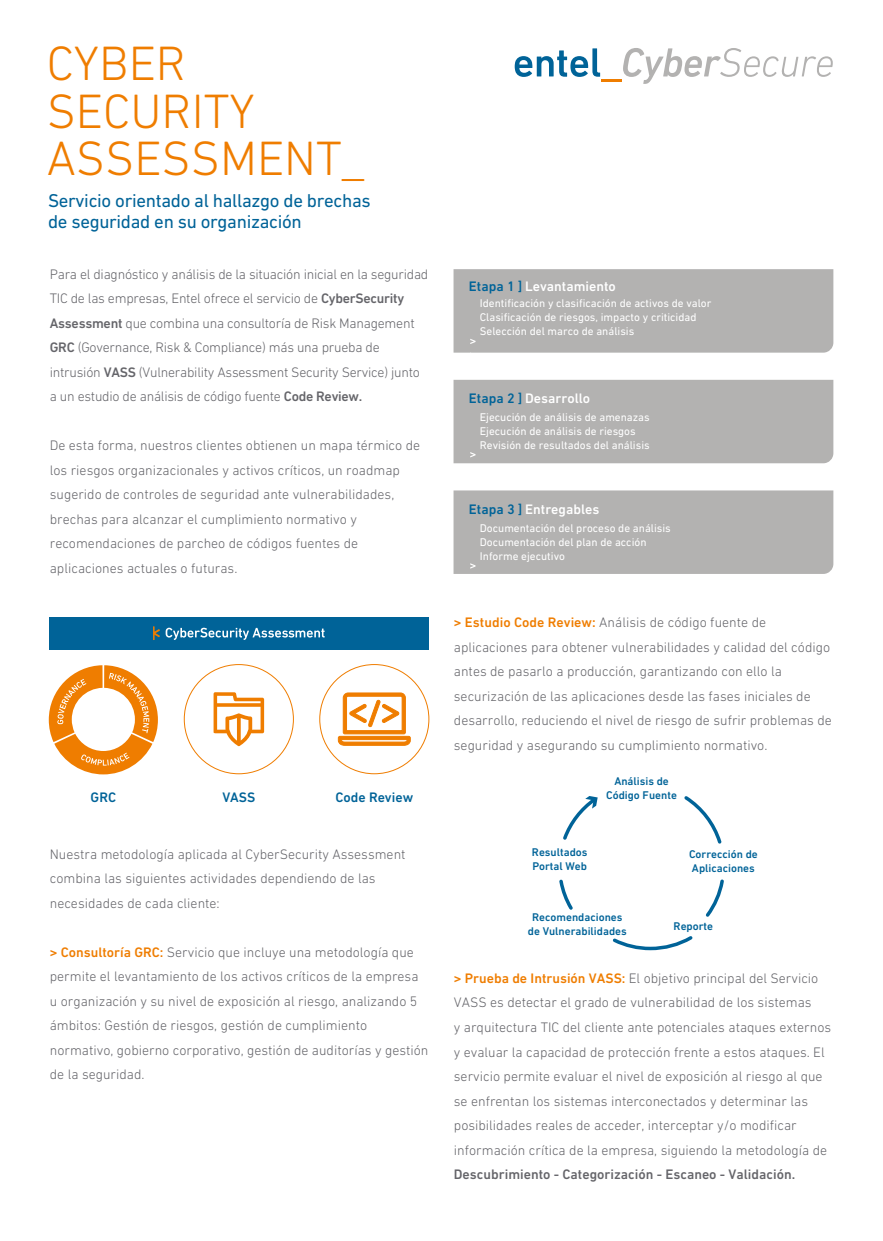
<style>
.page{position:relative;width:883px;height:1241px;background:#fff}
.page>*{position:absolute;margin:0;border:0;box-sizing:border-box;transform-origin:0 0}
.t1{font:300 49px/47.2px "DIN Next LT Pro";color:#ef7d00}
.t2{font:18.9px/21px "DIN Next LT Pro";letter-spacing:-.015em;color:#006398}
.t3{font:300 14px/24.5px "DIN Next LT Pro";color:#65656a}
.t4{font:300 14px/24.5px "DIN Next LT Pro";letter-spacing:-.02em;color:#65656a}
.t5{font:500 14px "DIN Next LT Pro";color:#fff}
.t6{font:500 14px "DIN Next LT Pro";color:#65656a}
.t7{font:500 14px "DIN Next LT Pro";color:#006398}
.t8{font:11.38px/14px "DIN Next LT Pro";color:#fff}
.t9{font:500 11.38px/14px "DIN Next LT Pro";color:#006398;text-align:center}
.s1{font-weight:500}
.s2{font-weight:500;color:#ef7d00}
.s3{color:#006398}
</style>
<div class="page">
<svg style="left:515px;top:48px;width:85px;height:29px"></svg>
<hr style="left:601px;top:79px;width:20px;height:3px;background:#ef7d00">
<svg style="left:623px;top:48px;width:210px;height:36px"></svg>
<div style="left:49px;top:617px;width:380px;height:32px;background:#006398"></div>
<svg style="left:153px;top:626px;width:7px;height:14px"></svg>
<svg style="left:166px;top:627px;width:159px;height:12px"></svg>
<svg style="left:49px;top:665px;width:109px;height:109px"></svg>
<svg style="left:214px;top:692px;width:50px;height:54px"></svg>
<svg style="left:338px;top:692px;width:73px;height:53px"></svg>
<svg style="left:612px;top:936px;width:81px;height:15px"></svg>
<svg style="left:559px;top:879px;width:14px;height:31px"></svg>
<svg style="left:705px;top:879px;width:19px;height:38px"></svg>
<svg style="left:684px;top:796px;width:38px;height:48px"></svg>
<svg style="left:563px;top:796px;width:35px;height:44px"></svg>
<div style="left:454px;top:269px;width:379px;height:84px;background:#b3b2b1"></div>
<div style="left:454px;top:380px;width:379px;height:84px;background:#b3b2b1"></div>
<div style="left:454px;top:490px;width:379px;height:84px;background:#b3b2b1"></div>
<h1 class="t1" style="left:47px;top:40px;width:319px">CYBER<br>SECURITY<br>ASSESSMENT_</h1>
<h2 class="t2" style="left:48px;top:190px;width:324px">Servicio orientado al hallazgo de brechas de seguridad en su organización</h2>
<p class="t4" style="left:50px;top:261px;width:380px">Para el diagnóstico y análisis de la situación inicial en la seguridad TIC de las empresas, Entel ofrece el servicio de <span class="s1">CyberSecurity Assessment</span> que combina una consultoría de Risk Management <span class="s1">GRC</span> (Governance, Risk &amp; Compliance) más una prueba de intrusión <span class="s1">VASS</span> (Vulnerability Assessment Security Service) junto a un estudio de análisis de código fuente <span class="s1">Code Review.</span></p>
<p class="t3" style="left:50px;top:433px;width:372px">De esta forma, nuestros clientes obtienen un mapa térmico de los riesgos organizacionales y activos críticos, un roadmap sugerido de controles de seguridad ante vulnerabilidades, brechas para alcanzar el cumplimiento normativo y recomendaciones de parcheo de códigos fuentes de aplicaciones actuales o futuras.</p>
<p class="t7" style="left:91px;top:789px;width:27px">GRC</p>
<p class="t7" style="left:222px;top:789px;width:34px">VASS</p>
<p class="t7" style="left:335px;top:789px;width:79px">Code Review</p>
<p class="t3" style="left:50px;top:841px;width:357px">Nuestra metodología aplicada al CyberSecurity Assessment combina las siguientes actividades dependiendo de las necesidades de cada cliente:</p>
<p class="t3" style="left:50px;top:939px;width:380px"><span class="s2">&gt; Consultoría GRC:</span> Servicio que incluye una metodología que permite el levantamiento de los activos críticos de la empresa u organización y su nivel de exposición al riesgo, analizando 5 ámbitos: Gestión de riesgos, gestión de cumplimiento normativo, gobierno corporativo, gestión de auditorías y gestión de la seguridad.</p>
<p class="t5" style="left:469px;top:278px;width:148px"><span class="s3">Etapa 1 ]</span> Levantamiento</p>
<p class="t8" style="left:480px;top:296px;width:233px">Identificación y clasificación de activos de valor<br>Clasificación de riesgos, impacto y criticidad<br>Selección del marco de análisis</p>
<p class="t5" style="left:469px;top:390px;width:123px"><span class="s3">Etapa 2 ]</span> Desarrollo</p>
<p class="t8" style="left:480px;top:409px;width:171px">Ejecución de análisis de amenazas<br>Ejecución de análisis de riesgos<br>Revisión de resultados del análisis</p>
<p class="t5" style="left:469px;top:501px;width:132px"><span class="s3">Etapa 3 ]</span> Entregables</p>
<p class="t8" style="left:480px;top:520px;width:193px">Documentación del proceso de análisis<br>Documentación del plan de acción<br>Informe ejecutivo</p>
<p class="t3" style="left:454px;top:610px;width:379px"><span class="s2">&gt; Estudio Code Review:</span> Análisis de código fuente de aplicaciones para obtener vulnerabilidades y calidad del código antes de pasarlo a producción, garantizando con ello la securización de las aplicaciones desde las fases iniciales de desarrollo, reduciendo el nivel de riesgo de sufrir problemas de seguridad y asegurando su cumplimiento normativo.</p>
<p class="t9" style="left:532px;top:845px;width:57px;text-align:left">Resultados<br>Portal Web</p>
<p class="t9" style="left:606px;top:773px;width:72px">Análisis de<br>Código Fuente</p>
<p class="t9" style="left:689px;top:846px;width:70px;text-align:left">Corrección de<br>Aplicaciones</p>
<p class="t9" style="left:528px;top:910px;width:100px">Recomendaciones de Vulnerabilidades</p>
<p class="t9" style="left:674px;top:919px;width:41px">Reporte</p>
<p class="t3" style="left:454px;top:965px;width:379px"><span class="s2">&gt; Prueba de Intrusión VASS:</span> El objetivo principal del Servicio VASS es detectar el grado de vulnerabilidad de los sistemas<br>y arquitectura TIC del cliente ante potenciales ataques externos y evaluar la capacidad de protección frente a estos ataques. El servicio permite evaluar el nivel de exposición al riesgo al que se enfrentan los sistemas interconectados y determinar las posibilidades reales de acceder, interceptar y/o modificar información crítica de la empresa, siguiendo la metodología de</p>
<p class="t6" style="left:454px;top:1165px;width:343px">Descubrimiento - Categorización - Escaneo - Validación.</p>
</div>
